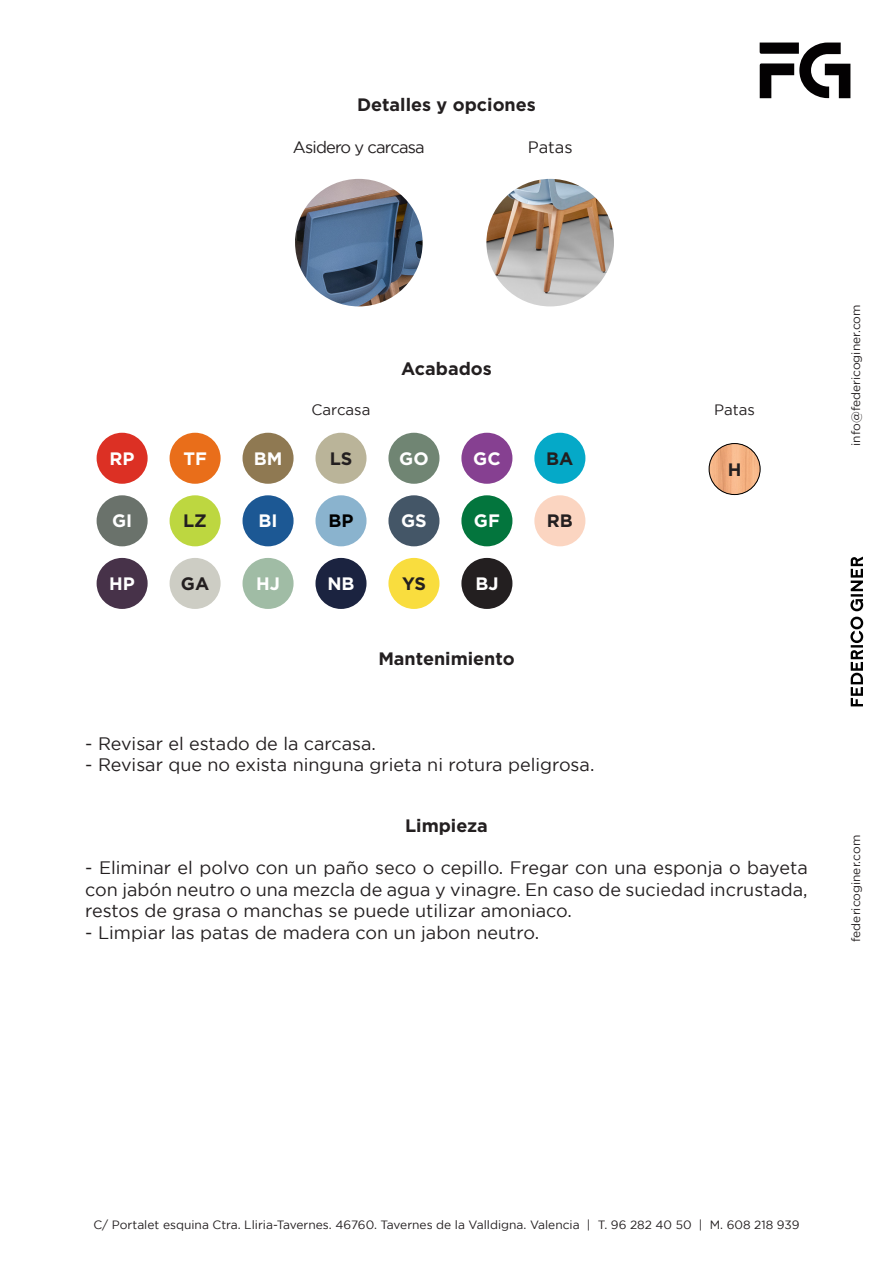
<style>
.page{position:relative;width:893px;height:1263px;background:#fff}
.page>*{position:absolute;margin:0;border:0;box-sizing:border-box;transform-origin:0 0}
.t1{font:18px/21.6px "Gotham";color:#231f20;text-align:justify}
.t2{font:700 18px "Gotham";color:#231f20}
.t3{font:700 18px "Gotham";color:#fff}
.t4{font:700 18px "Gotham";color:#000}
.t5{font:16.5px "Gotham";letter-spacing:-.05em;color:#231f20}
.t6{font:15px "Gotham";color:#231f20}
.t7{font:12px "Gotham";color:#231f20}
</style>
<div class="page">
<svg style="left:850px;top:557px;width:13px;height:54px"></svg>
<svg style="left:850px;top:617px;width:13px;height:89px"></svg>
<svg style="left:760px;top:43px;width:90px;height:55px"></svg>
<img style="left:295px;top:179px;width:128px;height:127px;border-radius:64px">
<img style="left:486px;top:179px;width:128px;height:127px;border-radius:64px">
<img style="left:709px;top:443px;width:51px;height:52px;border-radius:26px">
<div style="left:709px;top:443px;width:51px;height:52px;border:1px solid #000;border-radius:50%"></div>
<div style="left:388px;top:433px;width:51px;height:51px;background:#708573;border-radius:50%"></div>
<div style="left:97px;top:433px;width:51px;height:51px;background:#dc3024;border-radius:50%"></div>
<div style="left:170px;top:433px;width:51px;height:51px;background:#e96e1a;border-radius:50%"></div>
<div style="left:243px;top:433px;width:51px;height:51px;background:#8f7952;border-radius:50%"></div>
<div style="left:315px;top:433px;width:51px;height:51px;background:#bab499;border-radius:50%"></div>
<div style="left:461px;top:433px;width:51px;height:51px;background:#864091;border-radius:50%"></div>
<div style="left:534px;top:433px;width:51px;height:51px;background:#05a9c8;border-radius:50%"></div>
<div style="left:97px;top:495px;width:51px;height:51px;background:#6a726b;border-radius:50%"></div>
<div style="left:170px;top:495px;width:51px;height:51px;background:#bdd740;border-radius:50%"></div>
<div style="left:243px;top:495px;width:51px;height:51px;background:#1c5894;border-radius:50%"></div>
<div style="left:315px;top:495px;width:51px;height:51px;background:#8ab3ce;border-radius:50%"></div>
<div style="left:388px;top:495px;width:51px;height:51px;background:#445667;border-radius:50%"></div>
<div style="left:461px;top:495px;width:51px;height:51px;background:#03753d;border-radius:50%"></div>
<div style="left:534px;top:495px;width:51px;height:51px;background:#fbd5c1;border-radius:50%"></div>
<div style="left:97px;top:558px;width:51px;height:51px;background:#473249;border-radius:50%"></div>
<div style="left:170px;top:558px;width:51px;height:51px;background:#cdcdc4;border-radius:50%"></div>
<div style="left:243px;top:558px;width:51px;height:51px;background:#a0bca5;border-radius:50%"></div>
<div style="left:315px;top:558px;width:51px;height:51px;background:#1b2340;border-radius:50%"></div>
<div style="left:388px;top:558px;width:51px;height:51px;background:#f9dd3e;border-radius:50%"></div>
<div style="left:461px;top:558px;width:51px;height:51px;background:#231f20;border-radius:50%"></div>
<p class="t2" style="left:357px;top:95px;width:180px">Detalles y opciones</p>
<p class="t5" style="left:293px;top:138px;width:133px">Asidero y carcasa</p>
<p class="t5" style="left:528px;top:138px;width:46px">Patas</p>
<p class="t6" style="left:312px;top:402px;width:60px">Carcasa</p>
<p class="t2" style="left:401px;top:358px;width:92px">Acabados</p>
<p class="t3" style="left:110px;top:448px;width:27px">RP</p>
<p class="t3" style="left:183px;top:448px;width:25px">TF</p>
<p class="t3" style="left:254px;top:448px;width:30px">BM</p>
<p class="t2" style="left:330px;top:448px;width:24px">LS</p>
<p class="t3" style="left:399px;top:448px;width:31px">GO</p>
<p class="t3" style="left:473px;top:448px;width:29px">GC</p>
<p class="t2" style="left:546px;top:448px;width:29px">BA</p>
<p class="t3" style="left:112px;top:511px;width:22px">GI</p>
<p class="t2" style="left:183px;top:511px;width:25px">LZ</p>
<p class="t3" style="left:259px;top:511px;width:21px">BI</p>
<p class="t4" style="left:328px;top:511px;width:27px">BP</p>
<p class="t3" style="left:401px;top:511px;width:27px">GS</p>
<p class="t3" style="left:474px;top:511px;width:27px">GF</p>
<p class="t2" style="left:547px;top:511px;width:28px">RB</p>
<p class="t3" style="left:109px;top:573px;width:27px">HP</p>
<p class="t2" style="left:181px;top:573px;width:30px">GA</p>
<p class="t3" style="left:256px;top:573px;width:25px">HJ</p>
<p class="t3" style="left:327px;top:573px;width:29px">NB</p>
<p class="t2" style="left:402px;top:573px;width:25px">YS</p>
<p class="t3" style="left:475px;top:573px;width:25px">BJ</p>
<p class="t2" style="left:378px;top:648px;width:138px">Mantenimiento</p>
<p class="t1" style="left:85px;top:732px;width:292px">- Revisar el estado de la carcasa.</p>
<p class="t1" style="left:85px;top:754px;width:511px">- Revisar que no exista ninguna grieta ni rotura peligrosa.</p>
<p class="t6" style="left:714px;top:402px;width:42px">Patas</p>
<p class="t2" style="left:728px;top:459px;width:15px">H</p>
<p class="t2" style="left:405px;top:815px;width:84px">Limpieza</p>
<p class="t1" style="left:85px;top:856px;width:724px">- Eliminar el polvo con un paño seco o cepillo. Fregar con una esponja o bayeta con jabón neutro o una mezcla de agua y vinagre. En caso de suciedad incrustada, restos de grasa o manchas se puede utilizar amoniaco.</p>
<p class="t1" style="left:85px;top:921px;width:455px">- Limpiar las patas de madera con un jabon neutro.</p>
<p class="t7" style="left:849px;top:446px;width:143px;rotate:-90deg">info@federicoginer.com</p>
<p class="t7" style="left:849px;top:942px;width:108px;rotate:-90deg">federicoginer.com</p>
<p class="t7" style="left:93px;top:1218px;width:708px">C/ Portalet esquina Ctra. Lliria-Tavernes. 46760. Tavernes de la Valldigna. Valencia | T. 96 282 40 50 | M. 608 218 939</p>
</div>
